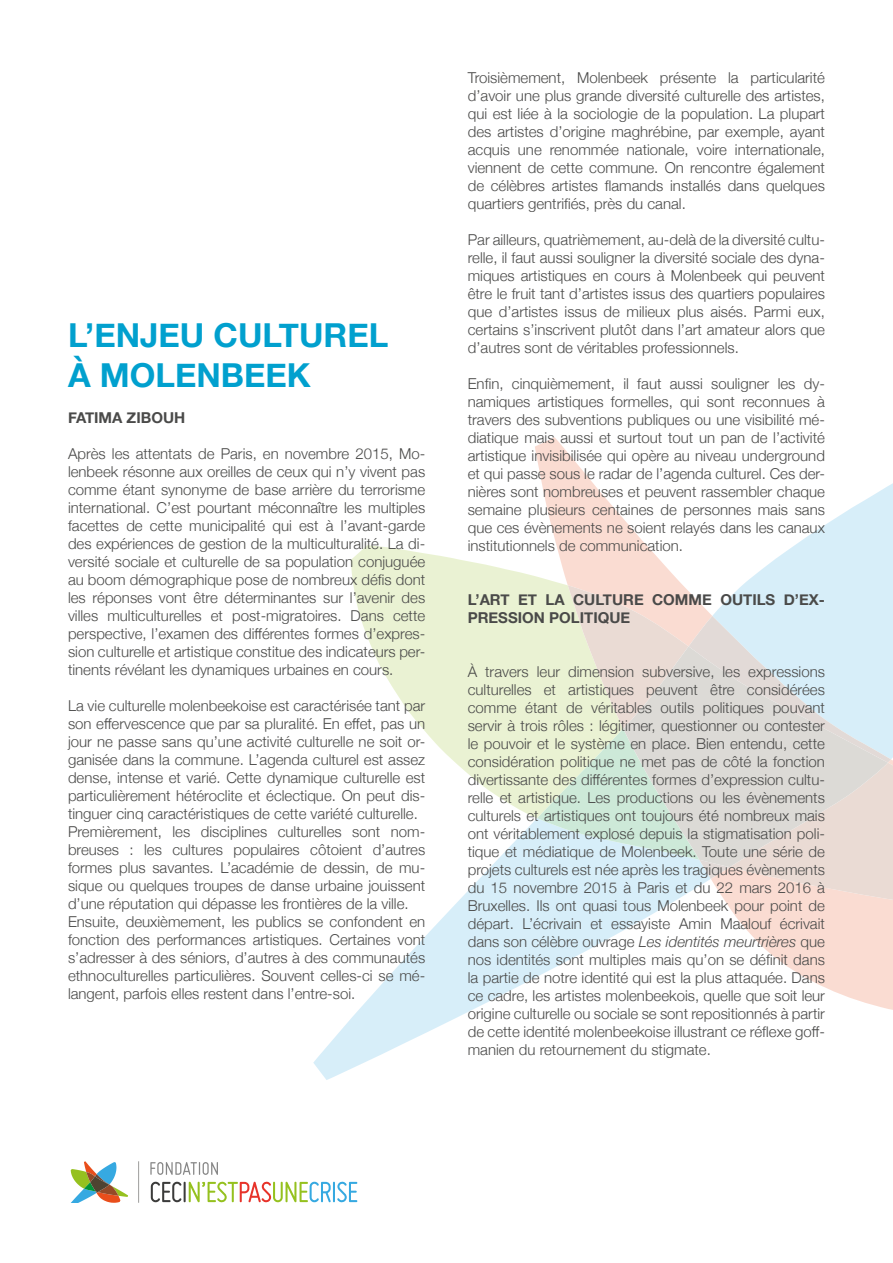
<style>
.page{position:relative;width:893px;height:1263px;background:#fff}
.page>*{position:absolute;margin:0;border:0;box-sizing:border-box;transform-origin:0 0}
.t1{font:700 33px/39.6px "Helvetica Neue";color:#01a0ce}
.t2{font:300 15px/18px "Helvetica Neue";color:#4a4a49;text-align:justify}
.t3{font:700 15px/18px "Helvetica Neue";color:#4a4a49}
.s1{font-style:italic}
</style>
<div class="page">
<svg style="left:70px;top:1161px;width:58px;height:41px"></svg>
<svg style="left:150px;top:1162px;width:68px;height:13px"></svg>
<svg style="left:151px;top:1181px;width:31px;height:21px"></svg>
<hr style="left:184px;top:1182px;width:2px;height:20px;background:#3c3c3b">
<svg style="left:189px;top:1181px;width:142px;height:21px"></svg>
<hr style="left:333px;top:1182px;width:2px;height:20px;background:#36a9e1">
<svg style="left:337px;top:1181px;width:20px;height:21px"></svg>
<hr style="left:138px;top:1161px;width:1px;height:41px;background:#9d9d9c">
<svg style="left:351px;top:545px;width:184px;height:272px;fill:#eaf2d3"></svg>
<svg style="left:313px;top:821px;width:222px;height:259px"></svg>
<svg style="left:535px;top:437px;width:358px;height:573px"></svg>
<svg style="left:623px;top:646px;width:265px;height:221px;background:#dcdedc"></svg>
<h1 class="t1" style="left:68px;top:316px;width:322px">L’ENJEU CULTUREL<br>À MOLENBEEK</h1>
<p class="t3" style="left:68px;top:409px;width:119px">FATIMA ZIBOUH</p>
<p class="t2" style="left:68px;top:443px;width:359px">Après les attentats de Paris, en novembre 2015, Mo&shy;lenbeek résonne aux oreilles de ceux qui n’y vivent pas comme étant synonyme de base arrière du terrorisme international. C’est pourtant méconnaître les multiples facettes de cette municipalité qui est à l’avant-garde des expériences de gestion de la multiculturalité. La di&shy;versité sociale et culturelle de sa population conjuguée au boom démographique pose de nombreux défis dont les réponses vont être déterminantes sur l’avenir des villes multiculturelles et post-migratoires. Dans cette perspective, l’examen des différentes formes d’expres&shy;sion culturelle et artistique constitue des indicateurs per&shy;tinents révélant les dynamiques urbaines en cours.</p>
<p class="t2" style="left:68px;top:695px;width:359px;text-align:left">La vie culturelle molenbeekoise est caractérisée tant par son effervescence que par sa pluralité. En effet, pas un jour ne passe sans qu’une activité culturelle ne soit or&shy;ganisée dans la commune. L’agenda culturel est assez dense, intense et varié. Cette dynamique culturelle est particulièrement hétéroclite et éclectique. On peut dis&shy;tinguer cinq caractéristiques de cette variété culturelle.<br>Premièrement, les disciplines culturelles sont nom&shy;breuses : les cultures populaires côtoient d’autres formes plus savantes. L’académie de dessin, de mu&shy;sique ou quelques troupes de danse urbaine jouissent d’une réputation qui dépasse les frontières de la ville.<br>Ensuite, deuxièmement, les publics se confondent en fonction des performances artistiques. Certaines vont s’adresser à des séniors, d’autres à des communautés ethnoculturelles particulières. Souvent celles-ci se mé&shy;langent, parfois elles restent dans l’entre-soi.</p>
<p class="t2" style="left:468px;top:67px;width:359px">Troisièmement, Molenbeek présente la particularité d’avoir une plus grande diversité culturelle des artistes, qui est liée à la sociologie de la population. La plupart des artistes d’origine maghrébine, par exemple, ayant acquis une renommée nationale, voire internationale, viennent de cette commune. On rencontre également de célèbres artistes flamands installés dans quelques quartiers gentrifiés, près du canal.</p>
<p class="t2" style="left:468px;top:229px;width:359px">Par ailleurs, quatrièmement, au-delà de la diversité cultu&shy;relle, il faut aussi souligner la diversité sociale des dyna&shy;miques artistiques en cours à Molenbeek qui peuvent être le fruit tant d’artistes issus des quartiers populaires que d’artistes issus de milieux plus aisés. Parmi eux, certains s’inscrivent plutôt dans l’art amateur alors que d’autres sont de véritables professionnels.</p>
<p class="t2" style="left:468px;top:373px;width:359px">Enfin, cinquièmement, il faut aussi souligner les dy&shy;namiques artistiques formelles, qui sont reconnues à travers des subventions publiques ou une visibilité mé&shy;diatique mais aussi et surtout tout un pan de l’activité artistique invisibilisée qui opère au niveau underground et qui passe sous le radar de l’agenda culturel. Ces der&shy;nières sont nombreuses et peuvent rassembler chaque semaine plusieurs centaines de personnes mais sans que ces évènements ne soient relayés dans les canaux institutionnels de communication.</p>
<p class="t3" style="left:468px;top:591px;width:359px">L’ART ET LA CULTURE COMME OUTILS D’EX-<br>PRESSION POLITIQUE</p>
<p class="t2" style="left:468px;top:661px;width:359px">À travers leur dimension subversive, les expressions culturelles et artistiques peuvent être considérées comme étant de véritables outils politiques pouvant servir à trois rôles : légitimer, questionner ou contester le pouvoir et le système en place. Bien entendu, cette considération politique ne met pas de côté la fonction divertissante des différentes formes d’expression cultu&shy;relle et artistique. Les productions ou les évènements culturels et artistiques ont toujours été nombreux mais ont véritablement explosé depuis la stigmatisation poli&shy;tique et médiatique de Molenbeek. Toute une série de projets culturels est née après les tragiques évènements du 15 novembre 2015 à Paris et du 22 mars 2016 à Bruxelles. Ils ont quasi tous Molenbeek pour point de départ. L’écrivain et essayiste Amin Maalouf écrivait dans son célèbre ouvrage <span class="s1">Les identités meurtrières</span> que nos identités sont multiples mais qu’on se définit dans la partie de notre identité qui est la plus attaquée. Dans ce cadre, les artistes molenbeekois, quelle que soit leur origine culturelle ou sociale se sont repositionnés à partir de cette identité molenbeekoise illustrant ce réflexe goff&shy;manien du retournement du stigmate.</p>
</div>
